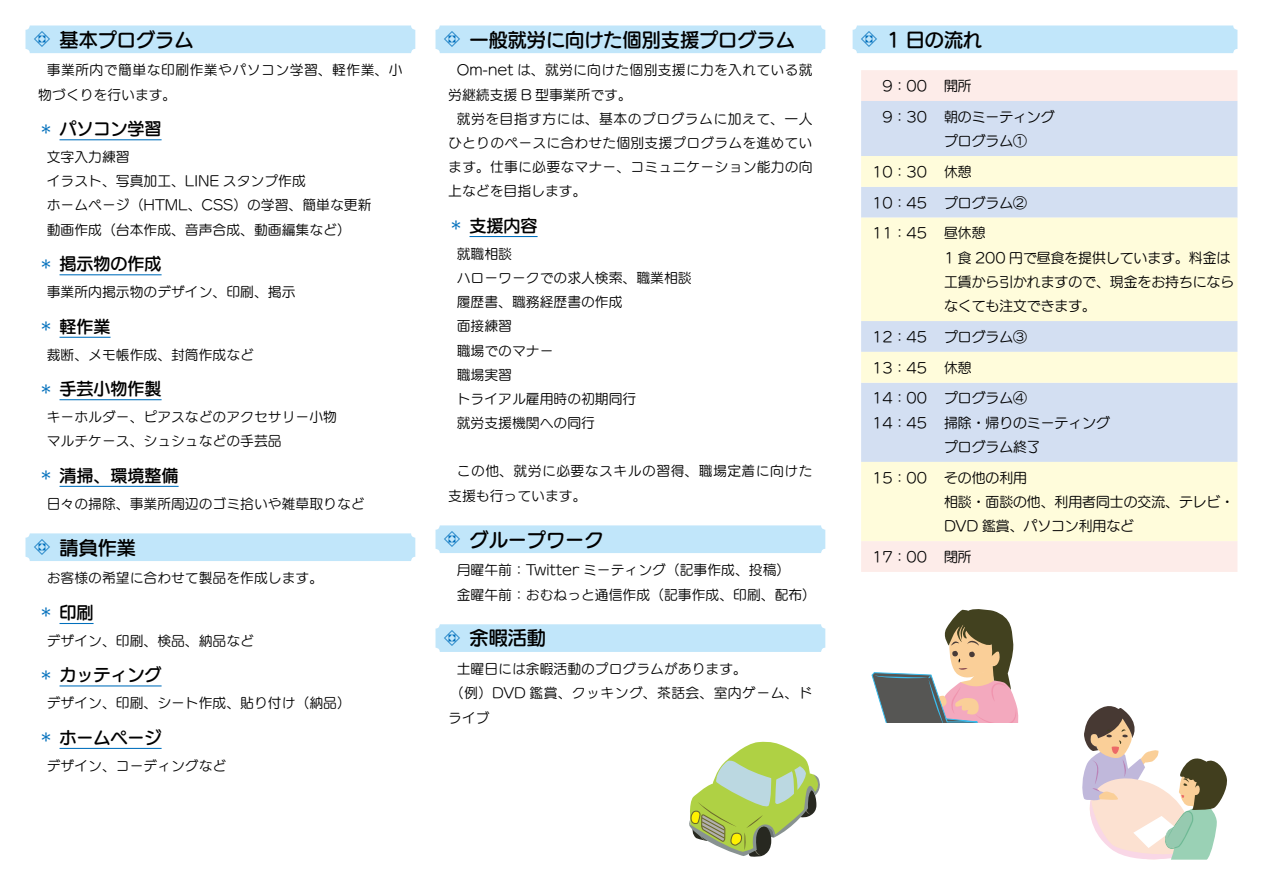
<style>
.page{position:relative;width:1263px;height:893px;background:#fff}
.page>*{position:absolute;margin:0;border:0;box-sizing:border-box;transform-origin:0 0}
.t1{font:19.2px "UD Marugo Large Pr 6 N DB";color:#000}
.t2{font:16.95px "UD Marugo Large Pr 6 N DB";color:#000}
.t3{font:15.9px "UD Marugo Small Pr 6 N M";color:#006fbc}
.t4{font:13.8px/24.2px "UD Marugo Small Pr 6 N M";color:#000}
.t5{font:13.8px/24.2px "UD Marugo Large Pr 6 N M";color:#000}
.t6{font:13.8px/24.2px "UD Marugo Small Pr 6 N M";letter-spacing:.035em;color:#000}
.t7{font:13.8px/24.2px "UD Marugo Small Pr 6 N M";letter-spacing:.02em;color:#000}
.s1{font-family:"UD Marugo Large Pr 6 N M";font-size:15.9px;color:#006fbc}
</style>
<div class="page">
<div style="left:26px;top:26px;width:389px;height:27px;background:#c1e6fa;border-radius:4px"></div>
<hr style="left:60px;top:139px;width:102px;height:1px;background:#006fbc">
<hr style="left:60px;top:274px;width:102px;height:1px;background:#006fbc">
<hr style="left:60px;top:337px;width:51px;height:1px;background:#006fbc">
<hr style="left:60px;top:399px;width:102px;height:1px;background:#006fbc">
<hr style="left:60px;top:486px;width:119px;height:1px;background:#006fbc">
<div style="left:26px;top:533px;width:389px;height:28px;background:#c1e6fa;border-radius:4px"></div>
<hr style="left:60px;top:623px;width:34px;height:1px;background:#006fbc">
<hr style="left:60px;top:685px;width:102px;height:1px;background:#006fbc">
<hr style="left:60px;top:748px;width:102px;height:1px;background:#006fbc">
<div style="left:435px;top:26px;width:390px;height:27px;background:#c1e6fa;border-radius:4px"></div>
<hr style="left:469px;top:236px;width:69px;height:1px;background:#006fbc">
<div style="left:435px;top:525px;width:390px;height:28px;background:#c1e6fa;border-radius:4px"></div>
<div style="left:435px;top:624px;width:390px;height:28px;background:#c1e6fa;border-radius:4px"></div>
<div style="left:853px;top:26px;width:384px;height:27px;background:#c1e6fa;border-radius:4px"></div>
<div style="left:861px;top:70px;width:376px;height:502px;background:#fdece9"></div>
<div style="left:861px;top:101px;width:376px;height:55px;background:#d3dff2"></div>
<svg style="left:861px;top:156px;width:376px;height:385px;background:#eef1e3"></svg>
<svg style="left:689px;top:741px;width:131px;height:116px"></svg>
<svg style="left:871px;top:609px;width:148px;height:114px"></svg>
<svg style="left:1082px;top:706px;width:145px;height:154px"></svg>
<h1 class="t1" style="left:60px;top:29px;width:135px">基本プログラム</h1>
<p class="t3" style="left:34px;top:31px;width:17px">⿖</p>
<p class="t6" style="left:38px;top:59px;width:366px;text-indent:8px">事業所内で簡単な印刷作業やパソコン学習、軽作業、小物づくりを行います。</p>
<p class="t2" style="left:38px;top:119px;width:125px"><span class="s1">＊</span>パソコン学習</p>
<p class="t4" style="left:47px;top:145px;width:326px">文字入力練習<br>イラスト、写真加工、LINE スタンプ作成<br>ホームページ（HTML、CSS）の学習、簡単な更新動画作成（台本作成、音声合成、動画編集など(</p>
<p class="t2" style="left:38px;top:254px;width:125px"><span class="s1">＊</span>掲示物の作成</p>
<p class="t4" style="left:47px;top:280px;width:250px">事業所内掲示物のデザイン、印刷、掲示</p>
<p class="t2" style="left:38px;top:317px;width:74px"><span class="s1">＊</span>軽作業</p>
<p class="t4" style="left:47px;top:343px;width:209px">裁断、メモ帳作成、封筒作成など</p>
<p class="t2" style="left:38px;top:379px;width:125px"><span class="s1">＊</span>手芸小物作製</p>
<p class="t4" style="left:47px;top:405px;width:292px">キーホルダー、ピアスなどのアクセサリー小物マルチケース、シュシュなどの手芸品</p>
<p class="t2" style="left:38px;top:466px;width:142px"><span class="s1">＊</span>清掃、環境整備</p>
<p class="t4" style="left:47px;top:492px;width:319px">日々の掃除、事業所周辺のゴミ拾いや雑草取りなど</p>
<h1 class="t1" style="left:60px;top:537px;width:78px">請負作業</h1>
<p class="t3" style="left:34px;top:538px;width:17px">⿖</p>
<p class="t4" style="left:47px;top:566px;width:278px">お客様の希望に合わせて製品を作成します。</p>
<p class="t2" style="left:38px;top:603px;width:57px"><span class="s1">＊</span>印刷</p>
<p class="t4" style="left:47px;top:629px;width:209px">デザイン、印刷、検品、納品など</p>
<p class="t2" style="left:38px;top:665px;width:125px"><span class="s1">＊</span>カッティング</p>
<p class="t4" style="left:47px;top:691px;width:306px">デザイン、印刷、シート作成、貼り付け（納品(</p>
<p class="t2" style="left:38px;top:728px;width:125px"><span class="s1">＊</span>ホームページ</p>
<p class="t4" style="left:47px;top:754px;width:181px">デザイン、コーディングなど</p>
<h1 class="t1" style="left:469px;top:29px;width:327px">一般就労に向けた個別支援プログラム</h1>
<p class="t3" style="left:444px;top:31px;width:17px">⿖</p>
<p class="t7" style="left:448px;top:59px;width:366px;text-indent:8px">Om-net は、就労に向けた個別支援に力を入れている就労継続支援 B 型事業所です。</p>
<p class="t4" style="left:448px;top:107px;width:366px;text-align:justify;text-indent:8px">就労を目指す方には、基本のプログラムに加えて、一人ひとりのペースに合わせた個別支援プログラムを進めています。仕事に必要なマナー、コミュニケーション能力の向上などを目指します。</p>
<p class="t2" style="left:448px;top:216px;width:91px"><span class="s1">＊</span>支援内容</p>
<p class="t4" style="left:457px;top:242px;width:236px">就職相談<br>ハローワークでの求人検索、職業相談履歴書、職務経歴書の作成<br>面接練習<br>職場でのマナー<br>職場実習<br>トライアル雇用時の初期同行<br>就労支援機関への同行</p>
<p class="t6" style="left:448px;top:460px;width:366px;text-indent:8px">この他、就労に必要なスキルの習得、職場定着に向けた支援も行っています。</p>
<h1 class="t1" style="left:469px;top:529px;width:135px">グループワーク</h1>
<p class="t3" style="left:444px;top:530px;width:17px">⿖</p>
<p class="t4" style="left:457px;top:558px;width:361px">月曜午前：Twitter ミーティング（記事作成、投稿(<br>金曜午前：おむねっと通信作成（記事作成、印刷、配布(</p>
<h1 class="t1" style="left:469px;top:627px;width:78px">余暇活動</h1>
<p class="t3" style="left:444px;top:629px;width:17px">⿖</p>
<p class="t4" style="left:448px;top:657px;width:366px;text-indent:8px">土曜日には余暇活動のプログラムがあります。<br>（例）DVD 鑑賞、クッキング、茶話会、室内ゲーム、ドライブ</p>
<p class="t3" style="left:861px;top:31px;width:17px">⿖</p>
<h1 class="t1" style="left:887px;top:29px;width:97px">1 日の流れ</h1>
<p class="t5" style="left:882px;top:74px;width:46px">9：00</p>
<p class="t5" style="left:882px;top:105px;width:46px">9：30</p>
<p class="t5" style="left:872px;top:160px;width:56px">10：30</p>
<p class="t5" style="left:872px;top:191px;width:56px">10：45</p>
<p class="t5" style="left:872px;top:221px;width:56px">11：45</p>
<p class="t5" style="left:872px;top:325px;width:56px">12：45</p>
<p class="t5" style="left:944px;top:74px;width:29px">開所</p>
<p class="t5" style="left:944px;top:105px;width:112px">朝のミーティング</p>
<p class="t5" style="left:944px;top:129px;width:84px">プログラム1</p>
<p class="t5" style="left:944px;top:160px;width:29px">休憩</p>
<p class="t5" style="left:944px;top:191px;width:84px">プログラム2</p>
<p class="t5" style="left:944px;top:221px;width:43px">昼休憩</p>
<p class="t5" style="left:944px;top:246px;width:292px">1 食 200 円で昼食を提供しています。料金は工賃から引かれますので、現金をお持ちにならなくても注文できます。</p>
<p class="t5" style="left:944px;top:325px;width:84px">プログラム3</p>
<p class="t5" style="left:944px;top:356px;width:29px">休憩</p>
<p class="t5" style="left:872px;top:356px;width:56px">13：45</p>
<p class="t5" style="left:872px;top:387px;width:56px">14：00<br>14：45</p>
<p class="t5" style="left:944px;top:387px;width:167px">プログラム4<br>掃除・帰りのミーティングプログラム終了</p>
<p class="t5" style="left:944px;top:466px;width:84px">その他の利用</p>
<p class="t5" style="left:872px;top:466px;width:56px">15：00</p>
<p class="t5" style="left:872px;top:545px;width:56px">17：00</p>
<p class="t5" style="left:944px;top:490px;width:292px">相談・面談の他、利用者同士の交流、テレビ・<br>DVD 鑑賞、パソコン利用など</p>
<p class="t5" style="left:944px;top:545px;width:29px">閉所</p>
</div>
